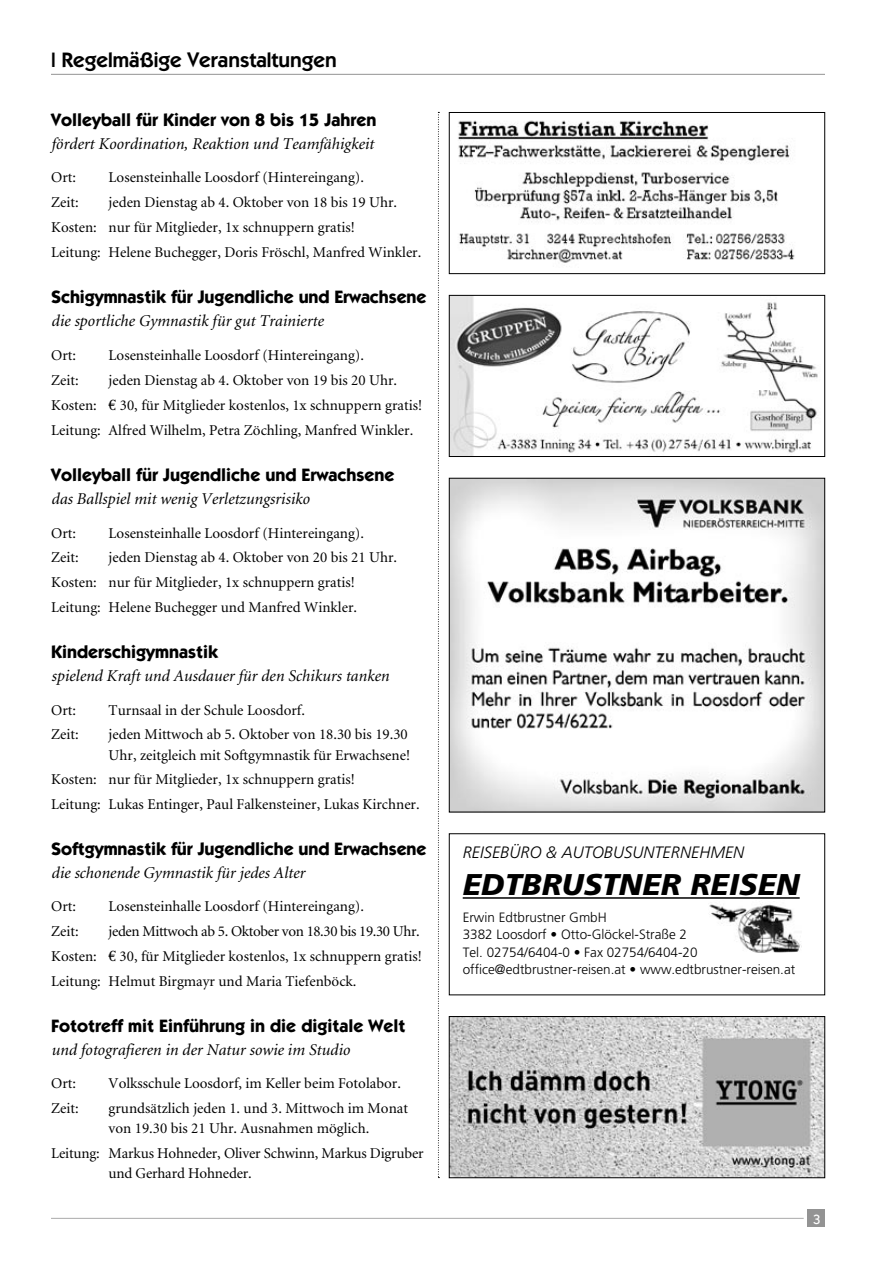
<style>
.page{position:relative;width:893px;height:1263px;background:#fff}
.page>*{position:absolute;margin:0;border:0;box-sizing:border-box;transform-origin:0 0}
.t1{font:italic 900 30px "Frutiger";letter-spacing:.005em;color:#000}
.t2{font:600 21px "Itc Kabel";color:#000}
.S_4_Titel{font:700 18px "Itc Kabel";color:#000}
.S_4_Untertitel{font:italic 16.5px "Minion";color:#000}
.t3{font:italic 300 16.5px "Frutiger";color:#000}
.Ort_Zeit_Kosten_Leitung{font:15px/20.2px "Minion";color:#000}
.Ort_Zeit_Kosten_Leitung-2{font:15px "Minion";letter-spacing:-.025em;color:#000}
.t4{font:300 13.5px "Frutiger";color:#000}
.t5{font:500 13.5px "Itc Kabel";color:#fff}
</style>
<div class="page">
<hr style="left:463px;top:897px;width:337px;height:2px;background:#000">
<img style="left:709px;top:904px;width:92px;height:48px">
<div style="left:449px;top:833px;width:376px;height:162px;border:1px solid #000"></div>
<img style="left:451px;top:480px;width:372px;height:330px">
<div style="left:449px;top:478px;width:376px;height:334px;border:1px solid #000"></div>
<hr style="left:51px;top:1218px;width:753px;height:1px;background:#aaa">
<hr style="left:51px;top:74px;width:774px;height:1px;background:#aaa">
<div style="left:808px;top:1210px;width:17px;height:17px;background:#939393"></div>
<svg style="left:438px;top:112px;width:1px;height:1066px"></svg>
<img style="left:458px;top:120px;width:337px;height:143px">
<div style="left:449px;top:112px;width:376px;height:162px;border:1px solid #000"></div>
<img style="left:451px;top:297px;width:367px;height:158px">
<div style="left:449px;top:295px;width:376px;height:162px;border:1px solid #000"></div>
<img style="left:451px;top:1018px;width:372px;height:158px">
<div style="left:449px;top:1016px;width:376px;height:162px;border:1px solid #000"></div>
<p class="t2" style="left:51px;top:47px;width:287px">| Regelmäßige Veranstaltungen</p>
<p class="S_4_Titel" style="left:51px;top:109px;width:327px">Volleyball für Kinder von 8 bis 15 Jahren</p>
<p class="S_4_Untertitel" style="left:51px;top:136px;width:324px">fördert Koordination, Reaktion und Teamfähigkeit</p>
<p class="Ort_Zeit_Kosten_Leitung" style="left:51px;top:168px;width:26px">Ort:</p>
<p class="Ort_Zeit_Kosten_Leitung" style="left:109px;top:168px;width:257px">Losensteinhalle Loosdorf (Hintereingang).</p>
<p class="Ort_Zeit_Kosten_Leitung" style="left:51px;top:193px;width:29px">Zeit:</p>
<p class="Ort_Zeit_Kosten_Leitung" style="left:109px;top:193px;width:290px">jeden Dienstag ab 4. Oktober von 18 bis 19 Uhr.</p>
<p class="Ort_Zeit_Kosten_Leitung" style="left:51px;top:218px;width:305px">Kosten: nur für Mitglieder, 1x schnuppern gratis!</p>
<p class="Ort_Zeit_Kosten_Leitung" style="left:51px;top:243px;width:372px">Leitung: Helene Buchegger, Doris Fröschl, Manfred Winkler.</p>
<p class="S_4_Titel" style="left:51px;top:286px;width:377px">Schigymnastik für Jugendliche und Erwachsene</p>
<p class="S_4_Untertitel" style="left:51px;top:313px;width:274px">die sportliche Gymnastik für gut Trainierte</p>
<p class="Ort_Zeit_Kosten_Leitung" style="left:51px;top:345px;width:26px">Ort:</p>
<p class="Ort_Zeit_Kosten_Leitung" style="left:109px;top:345px;width:257px">Losensteinhalle Loosdorf (Hintereingang).</p>
<p class="Ort_Zeit_Kosten_Leitung" style="left:51px;top:370px;width:29px">Zeit:</p>
<p class="Ort_Zeit_Kosten_Leitung" style="left:109px;top:370px;width:290px">jeden Dienstag ab 4. Oktober von 19 bis 20 Uhr.</p>
<p class="Ort_Zeit_Kosten_Leitung" style="left:51px;top:395px;width:47px">Kosten:</p>
<p class="Ort_Zeit_Kosten_Leitung" style="left:120px;top:395px;width:304px">30, für Mitglieder kostenlos, 1x schnuppern gratis!</p>
<p class="Ort_Zeit_Kosten_Leitung" style="left:51px;top:420px;width:364px">Leitung: Alfred Wilhelm, Petra Zöchling, Manfred Winkler.</p>
<p class="S_4_Titel" style="left:51px;top:464px;width:345px">Volleyball für Jugendliche und Erwachsene</p>
<p class="S_4_Untertitel" style="left:51px;top:491px;width:260px">das Ballspiel mit wenig Verletzungsrisiko</p>
<p class="Ort_Zeit_Kosten_Leitung" style="left:51px;top:523px;width:26px">Ort:</p>
<p class="Ort_Zeit_Kosten_Leitung" style="left:109px;top:523px;width:257px">Losensteinhalle Loosdorf (Hintereingang).</p>
<p class="Ort_Zeit_Kosten_Leitung" style="left:51px;top:548px;width:29px">Zeit:</p>
<p class="Ort_Zeit_Kosten_Leitung" style="left:109px;top:548px;width:290px">jeden Dienstag ab 4. Oktober von 20 bis 21 Uhr.</p>
<p class="Ort_Zeit_Kosten_Leitung" style="left:51px;top:573px;width:305px">Kosten: nur für Mitglieder, 1x schnuppern gratis!</p>
<p class="Ort_Zeit_Kosten_Leitung" style="left:51px;top:598px;width:307px">Leitung: Helene Buchegger und Manfred Winkler.</p>
<p class="S_4_Titel" style="left:51px;top:641px;width:169px">Kinderschigymnastik</p>
<p class="S_4_Untertitel" style="left:51px;top:668px;width:339px">spielend Kraft und Ausdauer für den Schikurs tanken</p>
<p class="Ort_Zeit_Kosten_Leitung" style="left:51px;top:700px;width:26px">Ort:</p>
<p class="Ort_Zeit_Kosten_Leitung" style="left:109px;top:700px;width:198px">Turnsaal in der Schule Loosdorf.</p>
<p class="Ort_Zeit_Kosten_Leitung" style="left:51px;top:725px;width:29px">Zeit:</p>
<p class="Ort_Zeit_Kosten_Leitung" style="left:109px;top:725px;width:303px">jeden Mittwoch ab 5. Oktober von 18.30 bis 19.30<br>Uhr, zeitgleich mit Softgymnastik für Erwachsene!</p>
<p class="Ort_Zeit_Kosten_Leitung" style="left:51px;top:770px;width:305px">Kosten: nur für Mitglieder, 1x schnuppern gratis!</p>
<p class="Ort_Zeit_Kosten_Leitung" style="left:51px;top:795px;width:370px">Leitung: Lukas Entinger, Paul Falkensteiner, Lukas Kirchner.</p>
<p class="S_4_Titel" style="left:51px;top:838px;width:377px">Softgymnastik für Jugendliche und Erwachsene</p>
<p class="S_4_Untertitel" style="left:51px;top:864px;width:255px">die schonende Gymnastik für jedes Alter</p>
<p class="Ort_Zeit_Kosten_Leitung" style="left:51px;top:897px;width:26px">Ort:</p>
<p class="Ort_Zeit_Kosten_Leitung" style="left:109px;top:897px;width:257px">Losensteinhalle Loosdorf (Hintereingang).</p>
<p class="Ort_Zeit_Kosten_Leitung" style="left:51px;top:922px;width:29px">Zeit:</p>
<p class="Ort_Zeit_Kosten_Leitung-2" style="left:109px;top:924px;width:313px">jeden Mittwoch ab 5. Oktober von 18.30 bis 19.30 Uhr.</p>
<p class="Ort_Zeit_Kosten_Leitung" style="left:51px;top:947px;width:47px">Kosten:</p>
<p class="Ort_Zeit_Kosten_Leitung" style="left:120px;top:947px;width:304px">30, für Mitglieder kostenlos, 1x schnuppern gratis!</p>
<p class="Ort_Zeit_Kosten_Leitung" style="left:51px;top:972px;width:307px">Leitung: Helmut Birgmayr und Maria Tiefenböck.</p>
<p class="S_4_Titel" style="left:51px;top:1015px;width:356px">Fototreff mit Einführung in die digitale Welt</p>
<p class="S_4_Untertitel" style="left:51px;top:1041px;width:300px">und fotografieren in der Natur sowie im Studio</p>
<p class="Ort_Zeit_Kosten_Leitung" style="left:51px;top:1074px;width:26px">Ort:</p>
<p class="Ort_Zeit_Kosten_Leitung" style="left:109px;top:1074px;width:294px">Volksschule Loosdorf, im Keller beim Fotolabor.</p>
<p class="Ort_Zeit_Kosten_Leitung" style="left:51px;top:1098px;width:29px">Zeit:</p>
<p class="Ort_Zeit_Kosten_Leitung" style="left:109px;top:1098px;width:301px">grundsätzlich jeden 1. und 3. Mittwoch im Monat von 19.30 bis 21 Uhr. Ausnahmen möglich.</p>
<p class="Ort_Zeit_Kosten_Leitung" style="left:109px;top:1144px;width:317px;line-height:19.4px;text-indent:-57px">Leitung: Markus Hohneder, Oliver Schwinn, Markus Digruber und Gerhard Hohneder.</p>
<p class="t3" style="left:463px;top:843px;width:283px">REISEBÜRO &amp; AUTOBUSUNTERNEHMEN</p>
<p class="t1" style="left:463px;top:866px;width:338px">EDTBRUSTNER REISEN</p>
<p class="t4" style="left:463px;top:909px;width:146px">Erwin Edtbrustner GmbH</p>
<p class="t4" style="left:463px;top:927px;width:226px">3382 Loosdorf • Otto-Glöckel-Straße 2</p>
<p class="t4" style="left:463px;top:944px;width:236px">Tel. 02754/6404-0 • Fax 02754/6404-20</p>
<p class="t4" style="left:463px;top:962px;width:334px">office@edtbrustner-reisen.at • www.edtbrustner-reisen.at</p>
<p class="t5" style="left:813px;top:1211px;width:9px">3</p>
</div>
